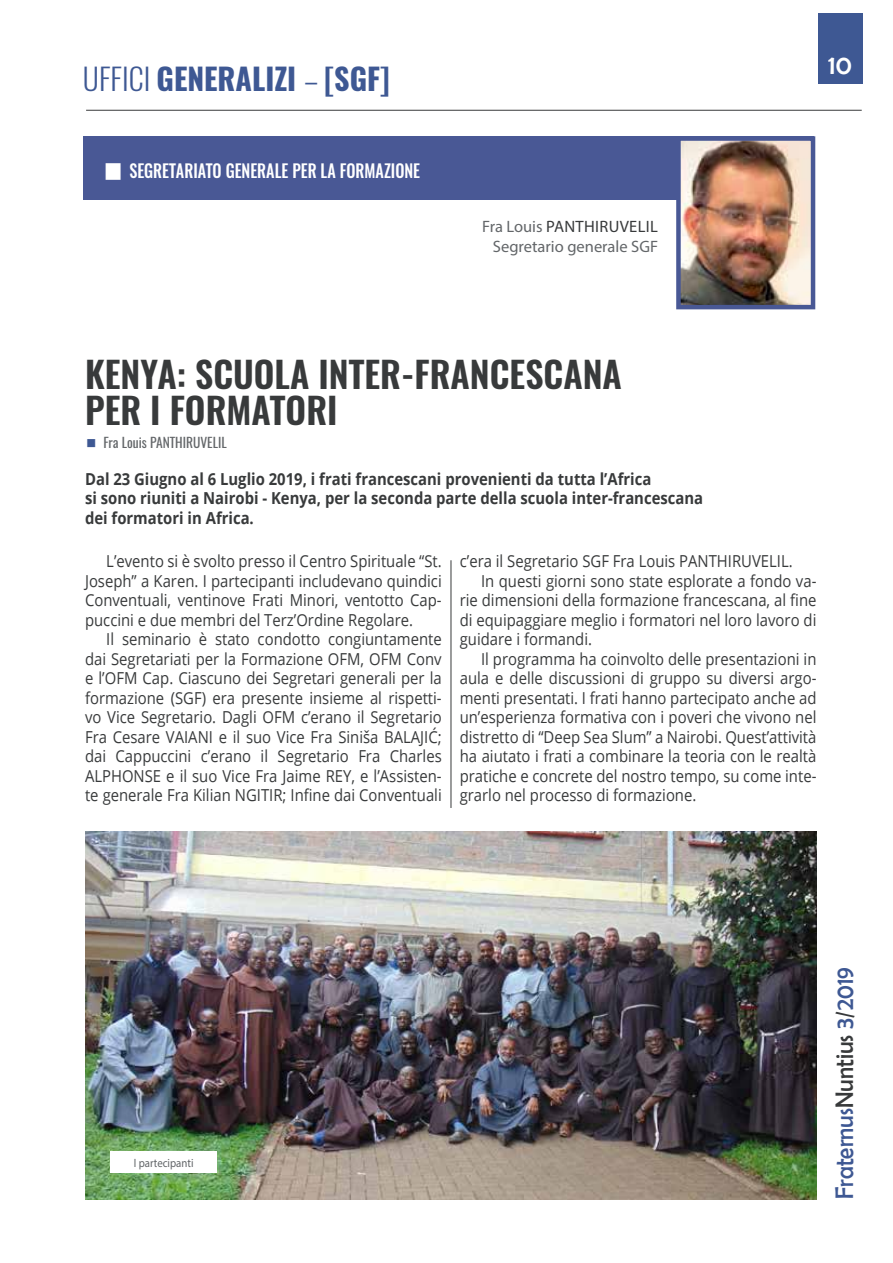
<style>
.page{position:relative;width:893px;height:1263px;background:#fff}
.page>*{position:absolute;margin:0;border:0;box-sizing:border-box;transform-origin:0 0}
.t1{font:600 36px/36px "Oswald";color:#383a3b}
.t2{font:700 30px "Oswald";color:#3e5893}
.t3{font:27px "Berlin Sans FB";color:#fff}
.t4{font:25.5px "Berlin Sans FB";color:#3e5893;scale:.9 1}
.t5{font:500 18px "Oswald";color:#fff;scale:.9 1}
.t6{font:16.5px/19.5px "Open Sans";color:#383a3b;text-align:justify;scale:.9 1}
.t7{font:700 16.5px/19.5px "Open Sans";color:#383a3b;scale:.9 1}
.t8{font:16.5px/19.8px "Myriad Pro";color:#636669;text-align:right}
.t9{font:13.5px "Oswald";color:#636669}
.t10{font:12px "Myriad Pro";color:#636669;scale:.9 1}
.s1{font-weight:300}
.s2{color:#383a3b}
</style>
<div class="page">
<hr style="left:86px;top:110px;width:776px;height:1px;background:#383a3b">
<div style="left:818px;top:14px;width:44px;height:70px;background:#3e5893"></div>
<hr style="left:451px;top:560px;width:1px;height:248px;background:#383a3b">
<div style="left:84px;top:136px;width:730px;height:64px;background:#495895"></div>
<img style="left:681px;top:141px;width:129px;height:163px">
<div style="left:676px;top:136px;width:139px;height:173px;border:4px solid #495895"></div>
<img style="left:85px;top:831px;width:731px;height:368px">
<div style="left:111px;top:1151px;width:106px;height:21px;background:#fff"></div>
<h2 class="t2" style="left:83px;top:58px;width:308px"><span class="s1">UFFICI</span> GENERALIZI <span class="s1">–</span> [SGF]</h2>
<p class="t5" style="left:121px;top:158px;width:333px">Q SEGRETARIATO GENERALE PER LA FORMAZIONE</p>
<p class="t8" style="left:482px;top:216px;width:177px">Fra Louis <span class="s2">PANTHIRUVELIL<br></span>Segretario generale SGF</p>
<h3 class="t3" style="left:828px;top:49px;width:25px">10</h3>
<h1 class="t1" style="left:85px;top:357px;width:538px">KENYA: SCUOLA INTER-FRANCESCANA<br>PER I FORMATORI</h1>
<p class="t9" style="left:104px;top:433px;width:125px">Fra Louis PANTHIRUVELIL</p>
<p class="t7" style="left:85px;top:468px;width:688px">Dal 23 Giugno al 6 Luglio 2019, i frati francescani provenienti da tutta l’Africa<br>si sono riuniti a Nairobi - Kenya, per la seconda parte della scuola inter-francescana dei formatori in Africa.</p>
<p class="t6" style="left:85px;top:551px;width:398px;text-indent:21px">L’evento si è svolto presso il Centro Spirituale “St.<br>Joseph” a Karen. I partecipanti includevano quindici Conventuali, ventinove Frati Minori, ventotto Cap&shy;puccini e due membri del Terz’Ordine Regolare.</p>
<p class="t6" style="left:85px;top:629px;width:398px;text-indent:21px">Il seminario è stato condotto congiuntamente dai Segretariati per la Formazione OFM, OFM Conv e l’OFM Cap. Ciascuno dei Segretari generali per la formazione (SGF) era presente insieme al rispetti&shy;vo Vice Segretario. Dagli OFM c’erano il Segretario Fra Cesare VAIANI e il suo Vice Fra Siniša BALAJIĆ; dai Cappuccini c’erano il Segretario Fra Charles ALPHONSE e il suo Vice Fra Jaime REY, e l’Assisten&shy;te generale Fra Kilian NGITIR; Infine dai Conventuali</p>
<p class="t6" style="left:460px;top:551px;width:371px">c’era il Segretario SGF Fra Louis PANTHIRUVELIL.</p>
<p class="t6" style="left:481px;top:570px;width:374px">In questi giorni sono state esplorate a fondo va-</p>
<p class="t6" style="left:460px;top:590px;width:398px">rie dimensioni della formazione francescana, al fine</p>
<p class="t6" style="left:460px;top:609px;width:398px">di equipaggiare meglio i formatori nel loro lavoro di</p>
<p class="t6" style="left:460px;top:629px;width:148px">guidare i formandi.</p>
<p class="t6" style="left:481px;top:649px;width:374px">Il programma ha coinvolto delle presentazioni in</p>
<p class="t6" style="left:460px;top:668px;width:398px">aula e delle discussioni di gruppo su diversi argo-</p>
<p class="t6" style="left:460px;top:687px;width:398px">menti presentati. I frati hanno partecipato anche ad</p>
<p class="t6" style="left:460px;top:707px;width:398px">un’esperienza formativa con i poveri che vivono nel</p>
<p class="t6" style="left:460px;top:726px;width:398px">distretto di “Deep Sea Slum” a Nairobi. Quest’attività</p>
<p class="t6" style="left:460px;top:746px;width:398px">ha aiutato i frati a combinare la teoria con le realtà</p>
<p class="t6" style="left:460px;top:766px;width:398px">pratiche e concrete del nostro tempo, su come inte-</p>
<p class="t6" style="left:460px;top:785px;width:264px">grarlo nel processo di formazione.</p>
<p class="t10" style="left:134px;top:1155px;width:68px">I partecipanti</p>
<h3 class="t4" style="left:830px;top:1199px;width:260px;rotate:-90deg">Fraternus<span class="s2">Nuntius</span> 3<span class="s2">/</span>2019</h3>
</div>
